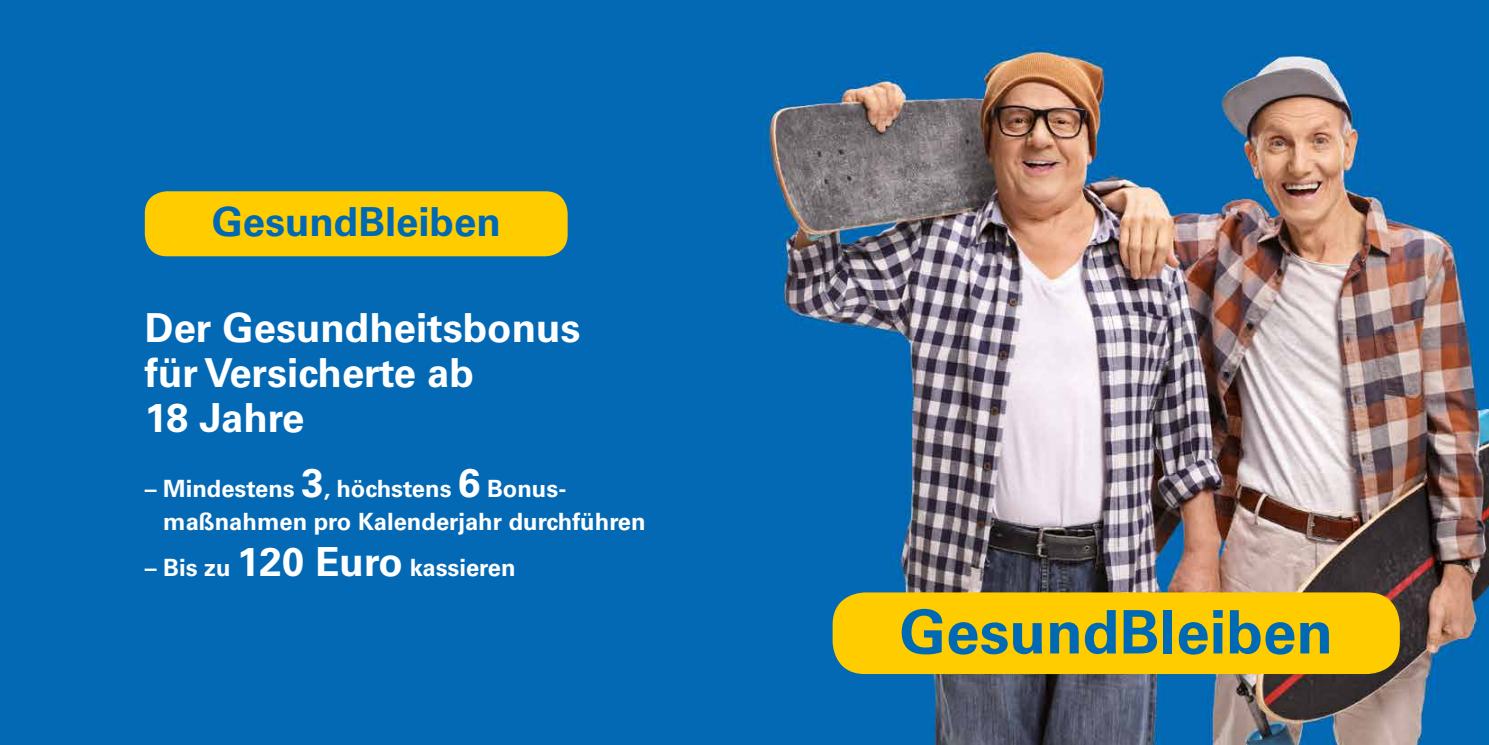
<style>
.page{position:relative;width:1489px;height:745px;background:#fff}
.page>*{position:absolute;margin:0;border:0;box-sizing:border-box;transform-origin:0 0}
.t1{font:700 60px "Univers";color:#0069b4}
.t2{font:700 40px/45px "Univers";color:#fff}
.t3{font:700 40px "Univers";color:#0069b4}
.t4{font:700 23.75px/32.5px "Univers";color:#fff}
.s1{font-size:40px}
</style>
<div class="page">
<img style="left:0;top:0;width:1488px;height:744px">
<div style="left:145px;top:191px;width:422px;height:65px;background:#fc0;border-radius:22px"></div>
<div style="left:832px;top:592px;width:567px;height:81px;background:#fc0;border-radius:32px"></div>
<h2 class="t3" style="left:212px;top:199px;width:290px">GesundBleiben</h2>
<h2 class="t2" style="left:145px;top:305px;width:437px">Der Gesundheitsbonus für Versicherte ab<br>18 Jahre</h2>
<p class="t4" style="left:163px;top:472px;width:484px;text-indent:-18px">– Mindestens <span class="s1">3</span>, höchstens <span class="s1">6</span> Bonus&shy;maßnahmen pro Kalenderjahr durchführen</p>
<p class="t4" style="left:145px;top:551px;width:372px">– Bis zu <span class="s1">120 Euro</span> kassieren</p>
<h1 class="t1" style="left:899px;top:596px;width:435px">GesundBleiben</h1>
</div>
